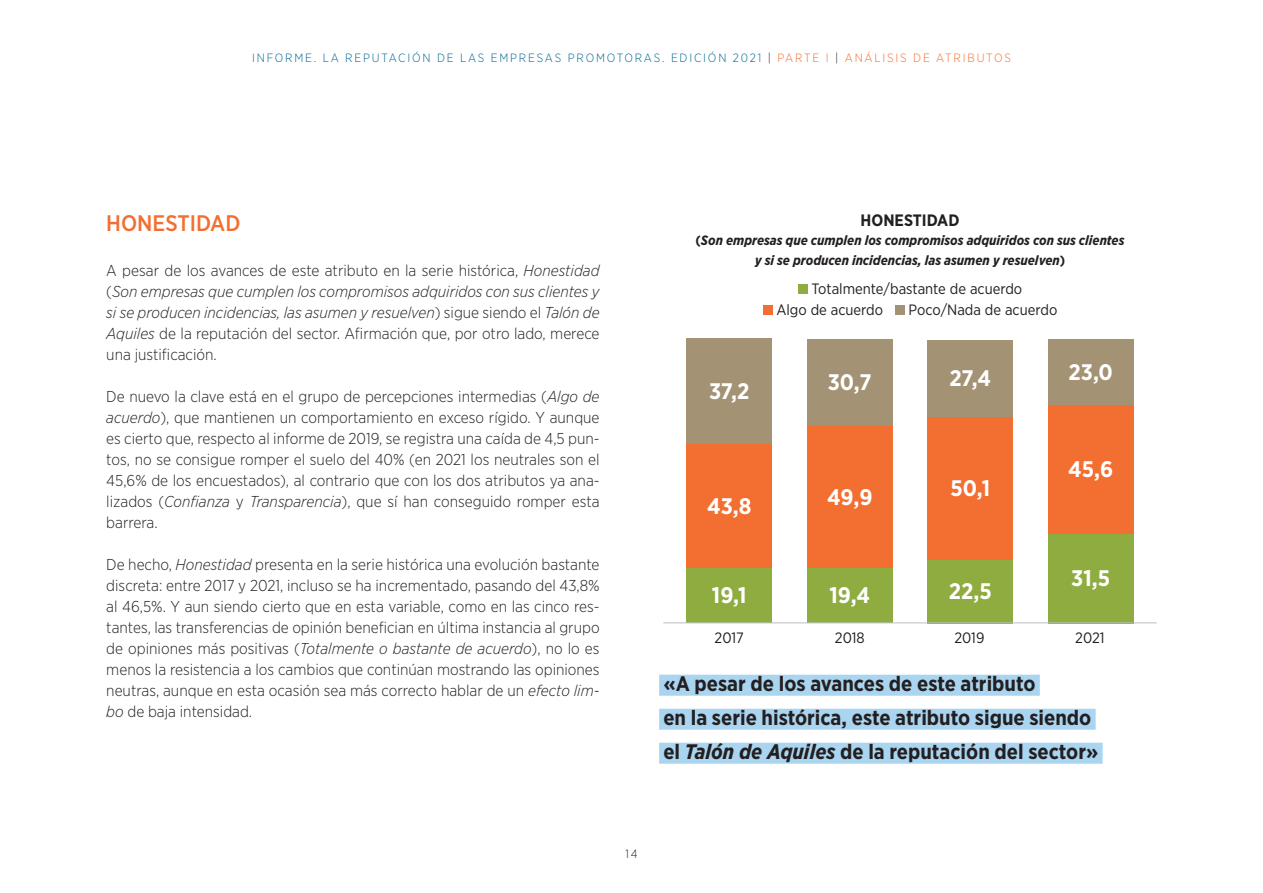
<style>
.page{position:relative;width:1263px;height:893px;background:#fff}
.page>*{position:absolute;margin:0;border:0;box-sizing:border-box;transform-origin:0 0}
.Texto{font:700 22.5px "Gotham Narrow";color:#fff}
.Titulo{font:500 22.5px "Gotham Narrow";color:#f36e31}
.Texto-2{font:700 21px "Gotham Narrow";color:#231f20}
.Texto-3{font:700 16.5px "Gotham Narrow";color:#231f20}
.Texto-4{font:300 15.75px/21px "Gotham Narrow";color:#231f20;text-align:justify}
.Texto-5{font:15px/21px "Gotham Narrow";color:#231f20}
.Texto-6{font:italic 700 13.5px/19.5px "Gotham Narrow";color:#231f20;text-align:center}
.t1{font:300 12px "Gotham Narrow";letter-spacing:.15em;color:#006893}
.t2{font:300 12px "Gotham Narrow";color:#f36e31}
.t3{font:300 12px "Gotham Narrow";color:#231f20}
.s1{color:#231f20}
.s2{color:#f36e31}
.s3{font-style:italic}
.s4{font-style:normal}
</style>
<div class="page">
<div style="left:798px;top:285px;width:9px;height:9px;background:#8fac41"></div>
<div style="left:763px;top:306px;width:9px;height:9px;background:#f36e31"></div>
<div style="left:895px;top:306px;width:9px;height:9px;background:#a39274"></div>
<div style="left:928px;top:340px;width:85px;height:78px;background:#a39274"></div>
<div style="left:928px;top:418px;width:85px;height:142px;background:#f36e31"></div>
<div style="left:928px;top:560px;width:85px;height:63px;background:#8fac41"></div>
<div style="left:1048px;top:340px;width:85px;height:65px;background:#a39274"></div>
<div style="left:1048px;top:405px;width:85px;height:129px;background:#f36e31"></div>
<div style="left:1048px;top:534px;width:85px;height:89px;background:#8fac41"></div>
<div style="left:807px;top:339px;width:85px;height:87px;background:#a39274"></div>
<div style="left:807px;top:426px;width:85px;height:142px;background:#f36e31"></div>
<div style="left:807px;top:568px;width:85px;height:55px;background:#8fac41"></div>
<div style="left:687px;top:339px;width:85px;height:105px;background:#a39274"></div>
<div style="left:687px;top:444px;width:85px;height:124px;background:#f36e31"></div>
<div style="left:687px;top:568px;width:85px;height:54px;background:#8fac41"></div>
<hr style="left:663px;top:622px;width:494px;height:1px;background:#bcbdc0">
<div style="left:659px;top:675px;width:381px;height:21px;background:#aad5f1"></div>
<div style="left:659px;top:709px;width:437px;height:21px;background:#aad5f1"></div>
<div style="left:659px;top:743px;width:444px;height:21px;background:#aad5f1"></div>
<p class="t1" style="left:252px;top:51px;width:630px">INFORME. LA REPUTACIÓN DE LAS EMPRESAS PROMOTORAS. EDICIÓN 2021 <span class="s1">|</span> <span class="s2">PARTE I</span> <span class="s1">|</span> <span class="s2">Análisis</span></p>
<p class="t2" style="left:913px;top:51px;width:9px">de</p>
<p class="t2" style="left:936px;top:51px;width:10px">atributos</p>
<p class="Titulo" style="left:106px;top:208px;width:136px">HONESTIDAD</p>
<p class="Texto-4" style="left:106px;top:259px;width:495px">A pesar de los avances de este atributo en la serie histórica, <span class="s3">Honestidad </span>(<span class="s3">Son empresas que cumplen los compromisos adquiridos con sus clientes y si se producen incidencias, las asumen y resuelven</span>) sigue siendo el <span class="s3">Talón de Aquiles</span> de la reputación del sector. Afirmación que, por otro lado, merece una justificación.</p>
<p class="Texto-4" style="left:106px;top:385px;width:495px">De nuevo la clave está en el grupo de percepciones intermedias (<span class="s3">Algo de acuerdo</span>), que mantienen un comportamiento en exceso rígido. Y aunque es cierto que, respecto al informe de 2019, se registra una caída de 4,5 pun&shy;tos, no se consigue romper el suelo del 40% (en 2021 los neutrales son el 45,6% de los encuestados), al contrario que con los dos atributos ya ana&shy;lizados (<span class="s3">Confianza</span> y <span class="s3">Transparencia</span>), que sí han conseguido romper esta barrera.</p>
<p class="Texto-4" style="left:106px;top:553px;width:495px">De hecho, <span class="s3">Honestidad</span> presenta en la serie histórica una evolución bastante discreta: entre 2017 y 2021, incluso se ha incrementado, pasando del 43,8% al 46,5%. Y aun siendo cierto que en esta variable, como en las cinco res&shy;tantes, las transferencias de opinión benefician en última instancia al grupo de opiniones más positivas (<span class="s3">Totalmente o bastante de acuerdo</span>), no lo es menos la resistencia a los cambios que continúan mostrando las opiniones neutras, aunque en esta ocasión sea más correcto hablar de un <span class="s3">efecto lim&shy;bo</span> de baja intensidad.</p>
<p class="Texto-3" style="left:860px;top:209px;width:101px">HONESTIDAD</p>
<p class="Texto-6" style="left:695px;top:231px;width:430px"><span class="s4">(</span>Son empresas que cumplen los compromisos adquiridos con sus clientes y si se producen incidencias, las asumen y resuelven<span class="s4">)</span></p>
<p class="Texto-5" style="left:776px;top:278px;width:247px;text-indent:35px">Totalmente/bastante de acuerdo<br>Algo de acuerdo</p>
<p class="Texto-5" style="left:908px;top:299px;width:150px">Poco/Nada de acuerdo</p>
<p class="Texto" style="left:709px;top:376px;width:42px">37,2</p>
<p class="Texto" style="left:707px;top:491px;width:46px">43,8</p>
<p class="Texto" style="left:712px;top:580px;width:36px">19,1</p>
<p class="Texto-5" style="left:715px;top:627px;width:31px">2017</p>
<p class="Texto" style="left:828px;top:368px;width:45px">30,7</p>
<p class="Texto" style="left:827px;top:482px;width:47px">49,9</p>
<p class="Texto" style="left:829px;top:580px;width:42px">19,4</p>
<p class="Texto-5" style="left:835px;top:627px;width:31px">2018</p>
<p class="Texto" style="left:949px;top:364px;width:43px">27,4</p>
<p class="Texto" style="left:950px;top:474px;width:41px">50,1</p>
<p class="Texto" style="left:949px;top:577px;width:44px">22,5</p>
<p class="Texto-5" style="left:954px;top:627px;width:32px">2019</p>
<p class="Texto" style="left:1068px;top:357px;width:46px">23,0</p>
<p class="Texto" style="left:1068px;top:455px;width:46px">45,6</p>
<p class="Texto" style="left:1071px;top:564px;width:40px">31,5</p>
<p class="Texto-5" style="left:1075px;top:627px;width:31px">2021</p>
<p class="Texto-2" style="left:663px;top:671px;width:374px">«A pesar de los avances de este atributo</p>
<p class="Texto-2" style="left:663px;top:705px;width:429px">en la serie histórica, este atributo sigue siendo</p>
<p class="Texto-2" style="left:663px;top:739px;width:436px">el <span class="s3">Talón de Aquiles</span> de la reputación del sector»</p>
<p class="t3" style="left:625px;top:847px;width:14px">14</p>
</div>
